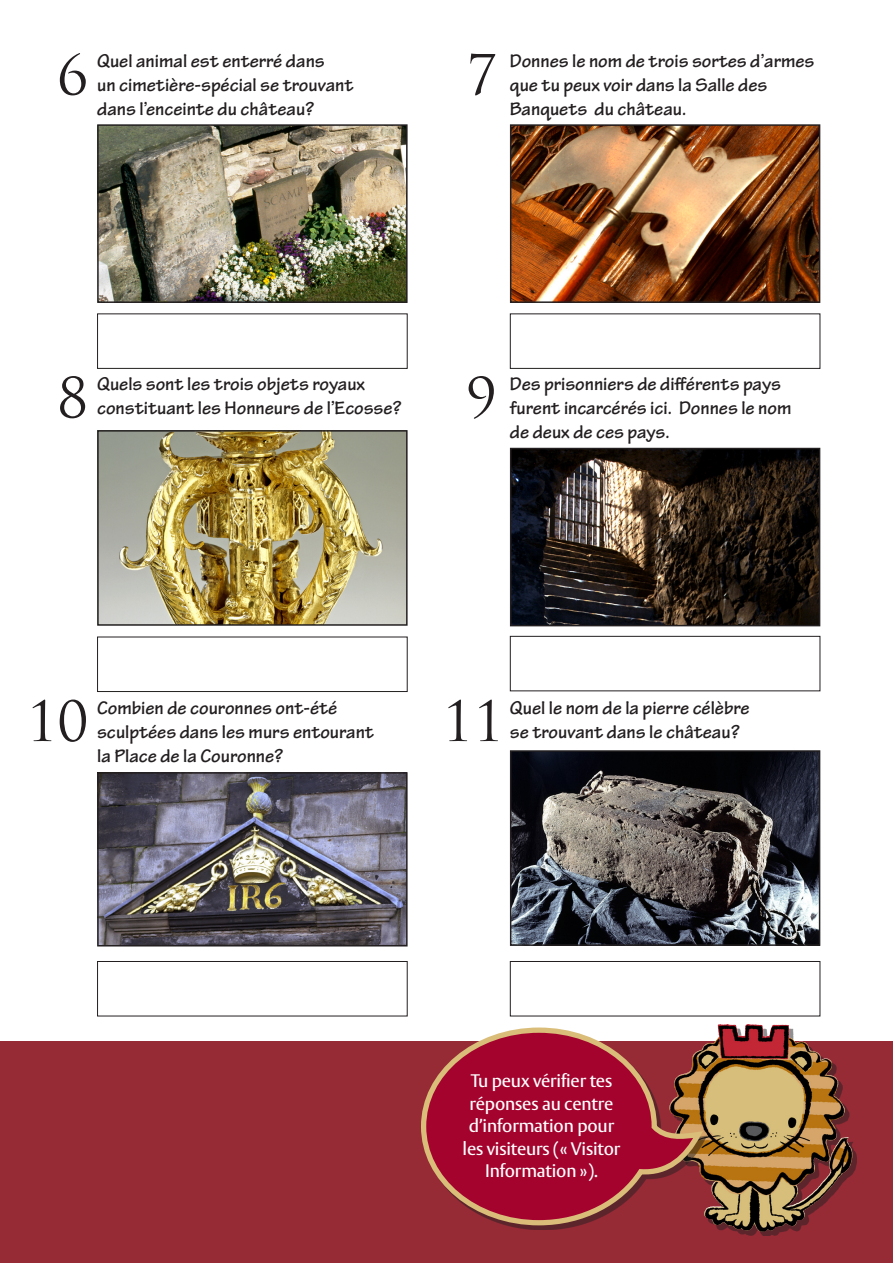
<style>
.page{position:relative;width:893px;height:1263px;background:#fff}
.page>*{position:absolute;margin:0;border:0;box-sizing:border-box;transform-origin:0 0}
.t1{font:54px "Trajan Pro";color:#231f20}
.Question{font:700 19.5px/24px "Tekton Pro";color:#231f20}
.Roary{font:500 18px/22.5px "HS Vesta";letter-spacing:-.01em;color:#fff;text-align:center}
</style>
<div class="page">
<div style="left:0;top:1042px;width:893px;height:221px;background:#962b36"></div>
<img style="left:513px;top:127px;width:304px;height:173px">
<div style="left:510px;top:124px;width:310px;height:179px;border:2px solid #231f20"></div>
<img style="left:100px;top:433px;width:305px;height:190px">
<div style="left:97px;top:430px;width:311px;height:196px;border:2px solid #231f20"></div>
<div style="left:97px;top:637px;width:311px;height:55px;border:1px solid #231f20"></div>
<img style="left:100px;top:127px;width:305px;height:173px">
<div style="left:97px;top:124px;width:311px;height:179px;border:2px solid #231f20"></div>
<div style="left:510px;top:636px;width:310px;height:55px;border:1px solid #231f20"></div>
<div style="left:510px;top:313px;width:310px;height:56px;border:1px solid #231f20"></div>
<div style="left:97px;top:313px;width:311px;height:56px;border:1px solid #231f20"></div>
<img style="left:513px;top:451px;width:304px;height:172px">
<div style="left:510px;top:448px;width:310px;height:178px;border:2px solid #231f20"></div>
<div style="left:97px;top:961px;width:311px;height:55px;border:1px solid #231f20"></div>
<img style="left:513px;top:753px;width:304px;height:190px">
<div style="left:510px;top:750px;width:310px;height:196px;border:2px solid #231f20"></div>
<div style="left:510px;top:961px;width:310px;height:55px;border:1px solid #231f20"></div>
<div style="left:673px;top:1028px;width:184px;height:208px;background:#231f20;opacity:.5"></div>
<img style="left:715px;top:1024px;width:12px;height:18px">
<svg style="left:418px;top:1027px;width:287px;height:201px"></svg>
<img style="left:100px;top:775px;width:305px;height:168px">
<div style="left:97px;top:772px;width:311px;height:174px;border:2px solid #231f20"></div>
<p class="t1" style="left:57px;top:41px;width:32px">6</p>
<p class="Question" style="left:97px;top:49px;width:258px">Quel animal est enterré dans<br>un cimetière-spécial se trouvant dans l’enceinte du château?</p>
<p class="t1" style="left:466px;top:41px;width:32px">7</p>
<p class="Question" style="left:510px;top:49px;width:306px">Donnes le nom de trois sortes d’armes que tu peux voir dans la Salle des<br>Banquets du château.</p>
<p class="t1" style="left:57px;top:363px;width:32px">8</p>
<p class="Question" style="left:97px;top:372px;width:306px">Quels sont les trois objets royaux constituant les Honneurs de l’Ecosse?</p>
<p class="t1" style="left:466px;top:363px;width:32px">9</p>
<p class="Question" style="left:510px;top:372px;width:283px">Des prisonniers de différents pays furent incarcérés ici. Donnes le nom de deux de ces pays.</p>
<p class="t1" style="left:27px;top:687px;width:63px">10</p>
<p class="t1" style="left:442px;top:687px;width:63px">11</p>
<p class="Question" style="left:97px;top:696px;width:278px">Combien de couronnes ont-été sculptées dans les murs entourant la Place de la Couronne?</p>
<p class="Question" style="left:510px;top:696px;width:241px">Quel le nom de la pierre célèbre se trouvant dans le château?</p>
<p class="Roary" style="left:463px;top:1070px;width:159px">Tu peux vérifier tes réponses au centre d’information pour les visiteurs (« Visitor<br>Information »).</p>
</div>
